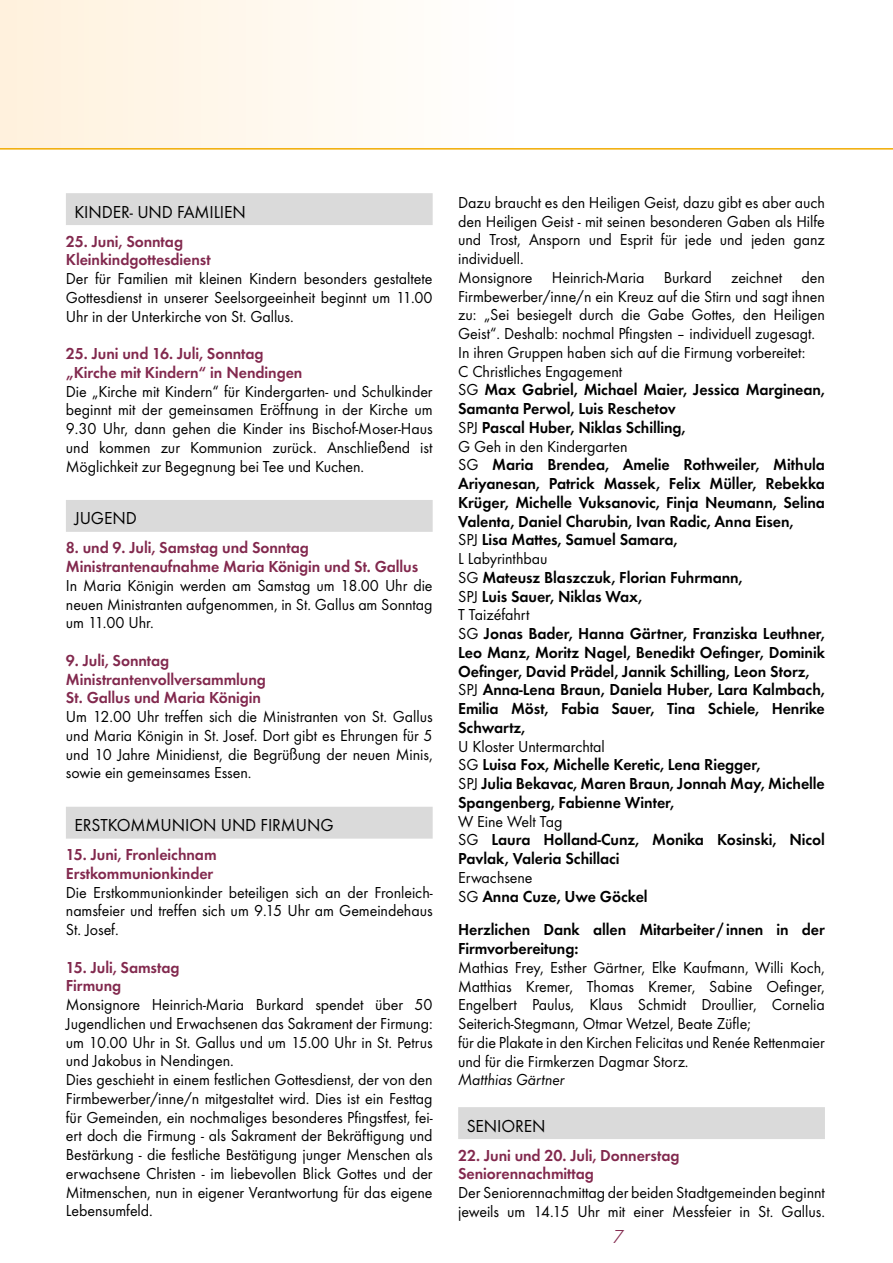
<style>
.page{position:relative;width:893px;height:1263px;background:#fff}
.page>*{position:absolute;margin:0;border:0;box-sizing:border-box;transform-origin:0 0}
.t1{font:18px "Function";letter-spacing:-.005em;color:#000}
.t2{font:italic 300 18px "Limerick";color:#82294e}
.t3{font:16.5px/18.8px "Function";letter-spacing:-.005em;color:#000;text-align:justify}
.t4{font:700 16.5px/18.8px "Function";letter-spacing:-.005em;color:#000}
.t5{font:700 16.5px/18.8px "Function";letter-spacing:-.005em;color:#82294e}
.t6{font:italic 16.5px "Function";letter-spacing:-.005em;color:#000}
.s1{font-weight:400}
</style>
<div class="page">
<div style="left:0;top:0;width:519px;height:149px;background:linear-gradient(to right,#fff1dc,#fff)"></div>
<hr style="left:0;top:148px;width:893px;height:2px;background:#f1ab00">
<div style="left:66px;top:193px;width:367px;height:32px;background:#dadada"></div>
<div style="left:66px;top:500px;width:367px;height:32px;background:#dadada"></div>
<div style="left:66px;top:807px;width:367px;height:32px;background:#dadada"></div>
<div style="left:458px;top:1107px;width:367px;height:32px;background:#dadada"></div>
<p class="t1" style="left:74px;top:201px;width:173px">KINDER- UND FAMILIEN</p>
<p class="t5" style="left:66px;top:232px;width:146px">25. Juni, Sonntag<br>Kleinkindgottesdienst</p>
<p class="t3" style="left:66px;top:269px;width:368px">Der für Familien mit kleinen Kindern besonders gestaltete Gottesdienst in unserer Seelsorgeeinheit beginnt um 11.00<br>Uhr in der Unterkirche von St. Gallus.</p>
<p class="t5" style="left:66px;top:344px;width:238px">25. Juni und 16. Juli, Sonntag „Kirche mit Kindern“ in Nendingen</p>
<p class="t3" style="left:66px;top:382px;width:368px">Die „Kirche mit Kindern“ für Kindergarten- und Schulkinder beginnt mit der gemeinsamen Eröffnung in der Kirche um 9.30 Uhr, dann gehen die Kinder ins Bischof-Moser-Haus und kommen zur Kommunion zurück. Anschließend ist Möglichkeit zur Begegnung bei Tee und Kuchen.</p>
<p class="t1" style="left:74px;top:508px;width:64px">JUGEND</p>
<p class="t5" style="left:66px;top:538px;width:354px">8. und 9. Juli, Samstag und Sonntag<br>Ministrantenaufnahme Maria Königin und St. Gallus</p>
<p class="t3" style="left:66px;top:576px;width:368px">In Maria Königin werden am Samstag um 18.00 Uhr die neuen Ministranten aufgenommen, in St. Gallus am Sonntag um 11.00 Uhr.</p>
<p class="t5" style="left:66px;top:651px;width:202px">9. Juli, Sonntag<br>Ministrantenvollversammlung<br>St. Gallus und Maria Königin</p>
<p class="t3" style="left:66px;top:707px;width:368px">Um 12.00 Uhr treffen sich die Ministranten von St. Gallus und Maria Königin in St. Josef. Dort gibt es Ehrungen für 5 und 10 Jahre Minidienst, die Begrüßung der neuen Minis, sowie ein gemeinsames Essen.</p>
<p class="t1" style="left:74px;top:815px;width:261px">ERSTKOMMUNION UND FIRMUNG</p>
<p class="t5" style="left:66px;top:845px;width:152px">15. Juni, Fronleichnam<br>Erstkommunionkinder</p>
<p class="t3" style="left:66px;top:883px;width:368px">Die Erstkommunionkinder beteiligen sich an der Fronleich&shy;namsfeier und treffen sich um 9.15 Uhr am Gemeindehaus St. Josef.</p>
<p class="t5" style="left:66px;top:958px;width:115px">15. Juli, Samstag<br>Firmung</p>
<p class="t3" style="left:66px;top:995px;width:368px;text-align:left">Monsignore Heinrich-Maria Burkard spendet über 50<br>Jugendlichen und Erwachsenen das Sakrament der Firmung: um 10.00 Uhr in St. Gallus und um 15.00 Uhr in St. Petrus und Jakobus in Nendingen.<br>Dies geschieht in einem festlichen Gottesdienst, der von den Firmbewerber/inne/n mitgestaltet wird. Dies ist ein Festtag für Gemeinden, ein nochmaliges besonderes Pfingstfest, fei&shy;ert doch die Firmung - als Sakrament der Bekräftigung und Bestärkung - die festliche Bestätigung junger Menschen als erwachsene Christen - im liebevollen Blick Gottes und der Mitmenschen, nun in eigener Verantwortung für das eigene Lebensumfeld.</p>
<p class="t4" style="left:458px;top:193px;width:368px"><span class="s1">Dazu braucht es den Heiligen Geist, dazu gibt es aber auch den Heiligen Geist - mit seinen besonderen Gaben als Hilfe und Trost, Ansporn und Esprit für jede und jeden ganz individuell.<br>Monsignore Heinrich-Maria Burkard zeichnet den Firmbewerber/inne/n ein Kreuz auf die Stirn und sagt ihnen zu: „Sei besiegelt durch die Gabe Gottes, den Heiligen Geist“. Deshalb: nochmal Pfingsten – individuell zugesagt.<br>In ihren Gruppen haben sich auf die Firmung vorbereitet:<br>C Christliches Engagement<br>SG</span> Max Gabriel, Michael Maier, Jessica Marginean, Samanta Perwol, Luis Reschetov<br><span class="s1">SPJ</span> Pascal Huber, Niklas Schilling,<br><span class="s1">G Geh in den Kindergarten<br>SG</span> Maria Brendea, Amelie Rothweiler, Mithula Ariyanesan, Patrick Massek, Felix Müller, Rebekka Krüger, Michelle Vuksanovic, Finja Neumann, Selina Valenta, Daniel Charubin, Ivan Radic, Anna Eisen,<br><span class="s1">SPJ</span> Lisa Mattes, Samuel Samara,<br><span class="s1">L Labyrinthbau<br>SG</span> Mateusz Blaszczuk, Florian Fuhrmann,<br><span class="s1">SPJ</span> Luis Sauer, Niklas Wax,<br><span class="s1">T Taizéfahrt<br>SG</span> Jonas Bader, Hanna Gärtner, Franziska Leuthner, Leo Manz, Moritz Nagel, Benedikt Oefinger, Dominik Oefinger, David Prädel, Jannik Schilling, Leon Storz, <span class="s1">SPJ</span> Anna-Lena Braun, Daniela Huber, Lara Kalmbach, Emilia Möst, Fabia Sauer, Tina Schiele, Henrike Schwartz,</p>
<p class="t4" style="left:458px;top:737px;width:368px"><span class="s1">U Kloster Untermarchtal<br>SG</span> Luisa Fox, Michelle Keretic, Lena Riegger,<br><span class="s1">SPJ</span> Julia Bekavac, Maren Braun, Jonnah May, Michelle Spangenberg, Fabienne Winter,</p>
<p class="t4" style="left:458px;top:812px;width:368px"><span class="s1">W Eine Welt Tag<br>SG</span> Laura Holland-Cunz, Monika Kosinski, Nicol<br>Pavlak, Valeria Schillaci</p>
<p class="t4" style="left:458px;top:868px;width:191px"><span class="s1">Erwachsene<br>SG</span> Anna Cuze, Uwe Göckel</p>
<p class="t4" style="left:458px;top:920px;width:368px">Herzlichen Dank allen Mitarbeiter/innen in der<br>Firmvorbereitung:</p>
<p class="t3" style="left:458px;top:958px;width:368px;text-align:left">Mathias Frey, Esther Gärtner, Elke Kaufmann, Willi Koch, Matthias Kremer, Thomas Kremer, Sabine Oefinger, Engelbert Paulus, Klaus Schmidt Droullier, Cornelia Seiterich-Stegmann, Otmar Wetzel, Beate Züfle;<br>für die Plakate in den Kirchen Felicitas und Renée Rettenmaier und für die Firmkerzen Dagmar Storz.</p>
<p class="t6" style="left:458px;top:1070px;width:108px">Matthias Gärtner</p>
<p class="t1" style="left:467px;top:1115px;width:80px">SENIOREN</p>
<p class="t5" style="left:458px;top:1146px;width:223px">22. Juni und 20. Juli, Donnerstag<br>Seniorennachmittag</p>
<p class="t3" style="left:458px;top:1183px;width:368px">Der Seniorennachmittag der beiden Stadtgemeinden beginnt jeweils um 14.15 Uhr mit einer Messfeier in St. Gallus.</p>
<p class="t2" style="left:612px;top:1226px;width:12px">7</p>
</div>
